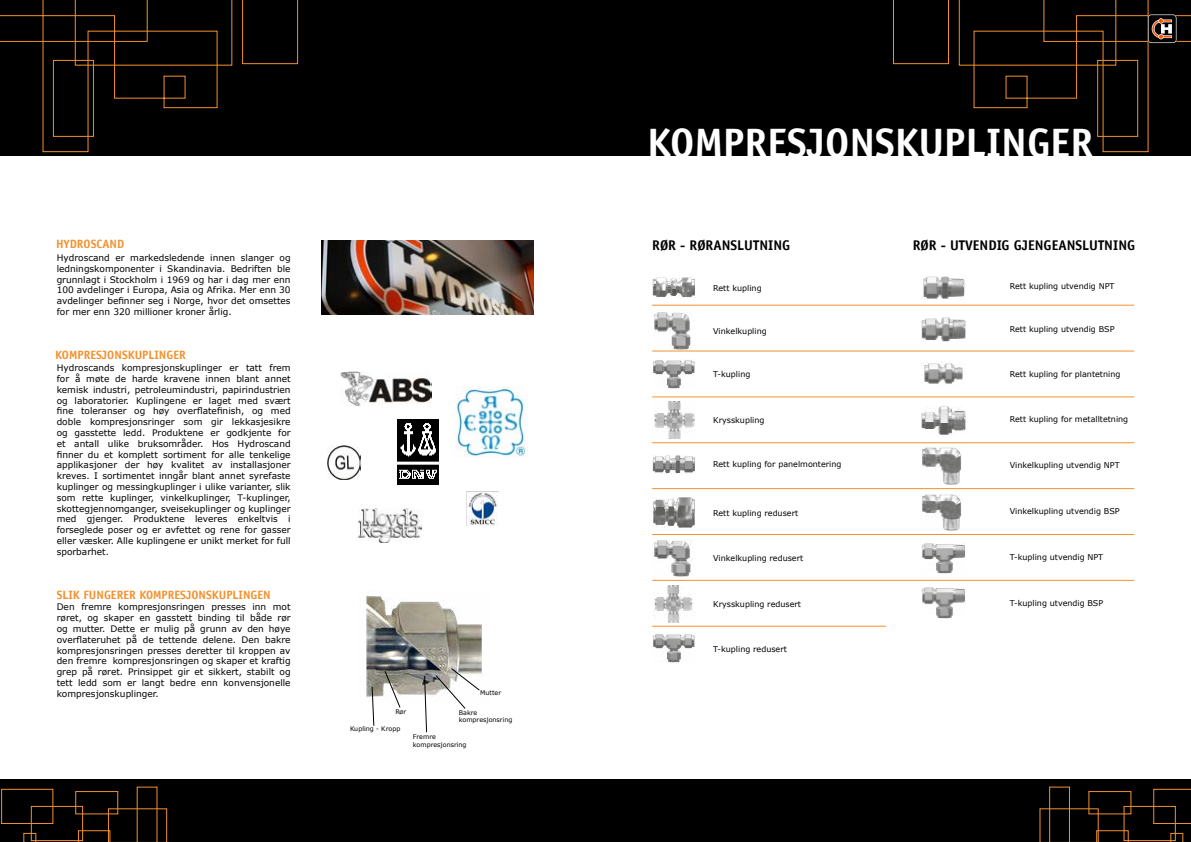
<style>
.page{position:relative;width:1191px;height:842px;background:#fff}
.page>*{position:absolute;margin:0;border:0;box-sizing:border-box;transform-origin:0 0}
.t1{font:700 41px "Officina Sans LT";color:#fff}
.t2{font:700 14px "Officina Sans LT";color:#000}
.t3{font:700 12px "Officina Sans LT";color:#f3912d}
.t4{font:9px/10.8px "Verdana";color:#000;text-align:justify}
.t5{font:8px "Verdana";color:#000}
.t6{font:6.4px/7.7px "Verdana";color:#000}
</style>
<div class="page">
<div style="left:0;top:0;width:595px;height:156px;background:#000"></div>
<svg style="left:0;top:0;width:298px;height:152px"></svg>
<div style="left:0;top:780px;width:595px;height:62px;background:#000"></div>
<svg style="left:78px;top:830px;width:30px;height:12px"></svg>
<svg style="left:137px;top:787px;width:20px;height:53px"></svg>
<div style="left:108px;top:809px;width:59px;height:33px;border:1px solid #f3912d"></div>
<svg style="left:24px;top:833px;width:12px;height:9px"></svg>
<div style="left:1px;top:789px;width:52px;height:35px;border:1px solid #f3912d"></div>
<div style="left:31px;top:806px;width:52px;height:35px;border:1px solid #f3912d"></div>
<div style="left:76px;top:791px;width:42px;height:23px;border:1px solid #f3912d"></div>
<img style="left:366px;top:592px;width:117px;height:106px">
<svg style="left:371px;top:686px;width:4px;height:40px"></svg>
<svg style="left:384px;top:670px;width:17px;height:38px"></svg>
<svg style="left:424px;top:675px;width:3px;height:58px"></svg>
<svg style="left:435px;top:667px;width:45px;height:42px"></svg>
<img style="left:321px;top:241px;width:212px;height:74px">
<img style="left:340px;top:372px;width:91px;height:34px">
<img style="left:455px;top:386px;width:72px;height:71px">
<img style="left:327px;top:446px;width:34px;height:34px">
<img style="left:359px;top:508px;width:63px;height:34px">
<img style="left:467px;top:491px;width:32px;height:34px">
<img style="left:398px;top:420px;width:41px;height:64px">
<div style="left:595px;top:0;width:596px;height:156px;background:#000"></div>
<svg style="left:893px;top:0;width:256px;height:152px"></svg>
<div style="left:595px;top:780px;width:596px;height:62px;background:#000"></div>
<svg style="left:1098px;top:830px;width:30px;height:12px"></svg>
<svg style="left:1049px;top:787px;width:20px;height:53px"></svg>
<svg style="left:1170px;top:833px;width:13px;height:9px"></svg>
<svg style="left:1153px;top:789px;width:38px;height:35px"></svg>
<div style="left:1124px;top:806px;width:51px;height:35px;border:1px solid #f3912d"></div>
<div style="left:1088px;top:791px;width:43px;height:23px;border:1px solid #f3912d"></div>
<svg style="left:959px;top:0;width:232px;height:65px"></svg>
<img style="left:652px;top:312px;width:43px;height:39px">
<img style="left:652px;top:359px;width:43px;height:29px">
<img style="left:654px;top:402px;width:41px;height:36px">
<img style="left:652px;top:456px;width:43px;height:18px">
<img style="left:652px;top:539px;width:41px;height:38px">
<img style="left:653px;top:586px;width:40px;height:36px">
<img style="left:652px;top:634px;width:43px;height:29px">
<img style="left:652px;top:278px;width:43px;height:20px">
<img style="left:653px;top:497px;width:42px;height:31px">
<img style="left:922px;top:275px;width:43px;height:24px">
<img style="left:922px;top:317px;width:43px;height:24px">
<img style="left:922px;top:362px;width:41px;height:22px">
<img style="left:922px;top:448px;width:40px;height:36px">
<img style="left:922px;top:494px;width:40px;height:36px">
<img style="left:922px;top:543px;width:43px;height:30px">
<img style="left:922px;top:588px;width:43px;height:30px">
<img style="left:922px;top:406px;width:43px;height:28px">
<hr style="left:652px;top:305px;width:482px;height:1px;background:#f3912d">
<hr style="left:652px;top:351px;width:482px;height:1px;background:#f3912d">
<hr style="left:652px;top:397px;width:482px;height:1px;background:#f3912d">
<hr style="left:652px;top:442px;width:482px;height:1px;background:#f3912d">
<hr style="left:652px;top:488px;width:482px;height:1px;background:#f3912d">
<hr style="left:652px;top:534px;width:482px;height:1px;background:#f3912d">
<hr style="left:652px;top:580px;width:482px;height:1px;background:#f3912d">
<hr style="left:652px;top:626px;width:234px;height:1px;background:#f3912d">
<h3 class="t3" style="left:56px;top:237px;width:70px">HYDROSCAND</h3>
<p class="t4" style="left:57px;top:252px;width:235px">Hydroscand er markedsledende innen slanger og ledningskomponenter i Skandinavia. Bedriften ble grunnlagt i Stockholm i 1969 og har i dag mer enn 100 avdelinger i Europa, Asia og Afrika. Mer enn 30 avdelinger befinner seg i Norge, hvor det omsettes for mer enn 320 millioner kroner årlig.</p>
<h3 class="t3" style="left:55px;top:347px;width:132px">KOMPRESJONSKUPLINGER</h3>
<p class="t4" style="left:57px;top:362px;width:235px">Hydroscands kompresjonskuplinger er tatt frem for å møte de harde kravene innen blant annet kemisk industri, petroleumindustri, papirindustrien og laboratorier. Kuplingene er laget med svært fine toleranser og høy overflatefinish, og med doble kompresjonsringer som gir lekkasjesikre og gasstette ledd. Produktene er godkjente for et antall ulike bruksområder. Hos Hydroscand finner du et komplett sortiment for alle tenkelige applikasjoner der høy kvalitet av installasjoner kreves. I sortimentet inngår blant annet syrefaste kuplinger og messingkuplinger i ulike varianter, slik som rette kuplinger, vinkelkuplinger, T-kuplinger, skottegjennomganger, sveisekuplinger og kuplinger med gjenger. Produktene leveres enkeltvis i forseglede poser og er avfettet og rene for gasser eller væsker. Alle kuplingene er unikt merket for full sporbarhet.</p>
<h3 class="t3" style="left:57px;top:588px;width:216px">SLIK FUNGERER KOMPRESJONSKUPLINGEN</h3>
<p class="t4" style="left:57px;top:602px;width:235px">Den fremre kompresjonsringen presses inn mot røret, og skaper en gasstett binding til både rør og mutter. Dette er mulig på grunn av den høye overflateruhet på de tettende delene. Den bakre kompresjonsringen presses deretter til kroppen av den fremre kompresjonsringen og skaper et kraftig grep på røret. Prinsippet gir et sikkert, stabilt og tett ledd som er langt bedre enn konvensjonelle kompresjonskuplinger.</p>
<p class="t6" style="left:480px;top:689px;width:23px">Mutter</p>
<p class="t6" style="left:459px;top:708px;width:55px">Bakre kompresjonsring</p>
<p class="t6" style="left:413px;top:733px;width:55px">Fremre kompresjonsring</p>
<p class="t6" style="left:395px;top:707px;width:12px">Rør</p>
<p class="t6" style="left:350px;top:724px;width:52px">Kupling - Kropp</p>
<h1 class="t1" style="left:647px;top:118px;width:447px">KOMPRESJONSKUPLINGER</h1>
<h2 class="t2" style="left:652px;top:236px;width:139px">RØR - RØRANSLUTNING</h2>
<h2 class="t2" style="left:912px;top:236px;width:224px">RØR - UTVENDIG GJENGEANSLUTNING</h2>
<p class="t5" style="left:713px;top:282px;width:50px">Rett kupling</p>
<p class="t5" style="left:713px;top:326px;width:55px">Vinkelkupling</p>
<p class="t5" style="left:713px;top:369px;width:39px">T-kupling</p>
<p class="t5" style="left:713px;top:414px;width:53px">Krysskupling</p>
<p class="t5" style="left:713px;top:458px;width:130px">Rett kupling for panelmontering</p>
<p class="t5" style="left:713px;top:508px;width:87px">Rett kupling redusert</p>
<p class="t5" style="left:713px;top:552px;width:92px">Vinkelkupling redusert</p>
<p class="t5" style="left:713px;top:599px;width:89px">Krysskupling redusert</p>
<p class="t5" style="left:713px;top:643px;width:75px">T-kupling redusert</p>
<p class="t5" style="left:1009px;top:281px;width:106px">Rett kupling utvendig NPT</p>
<p class="t5" style="left:1009px;top:323px;width:106px">Rett kupling utvendig BSP</p>
<p class="t5" style="left:1009px;top:369px;width:112px">Rett kupling for plantetning</p>
<p class="t5" style="left:1009px;top:414px;width:120px">Rett kupling for metalltetning</p>
<p class="t5" style="left:1009px;top:460px;width:111px">Vinkelkupling utvendig NPT</p>
<p class="t5" style="left:1009px;top:506px;width:111px">Vinkelkupling utvendig BSP</p>
<p class="t5" style="left:1009px;top:552px;width:95px">T-kupling utvendig NPT</p>
<p class="t5" style="left:1009px;top:597px;width:95px">T-kupling utvendig BSP</p>
</div>
